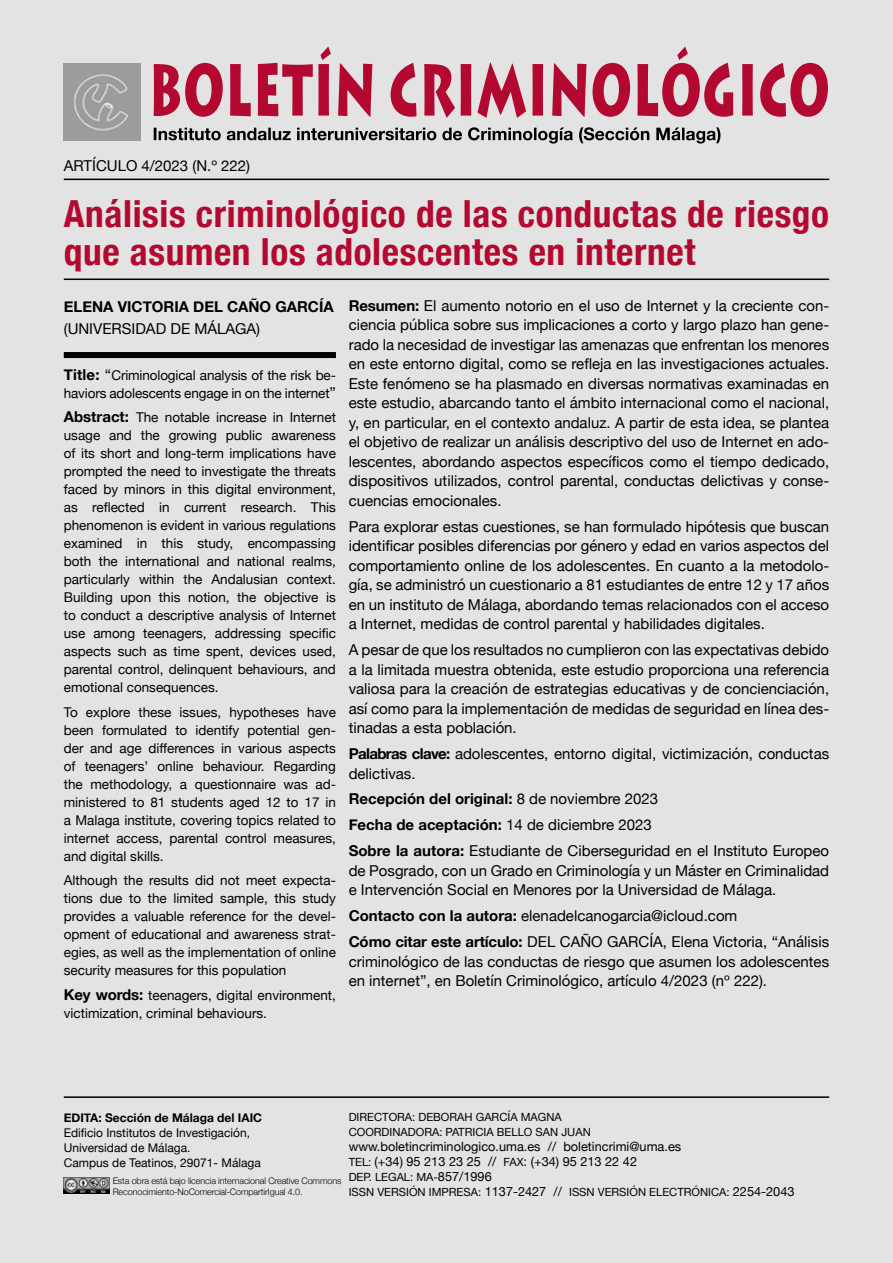
<style>
.page{position:relative;width:893px;height:1263px;background:#e3e3e3}
.page>*{position:absolute;margin:0;border:0;box-sizing:border-box;transform-origin:0 0}
.t1{font:700 condensed 37.35px/37.5px "Helvetica Neue";letter-spacing:.015em;color:#b30931}
.t2{font:15px/19.5px "Helvetica Neue";color:#000}
.t3{font:700 15px "Helvetica Neue";color:#000}
.t4{font:13.5px/18px "Helvetica Neue";color:#000;text-align:justify}
.t5{font:12.75px/15px "Helvetica Neue";color:#000}
.t6{font:12px/15px "Helvetica Neue";color:#000}
.t7{font:700 12px "Helvetica Neue";color:#000}
.t8{font:11.25px/15px "Helvetica Neue";color:#000}
.t9{font:300 9px/10.5px "Helvetica Neue";letter-spacing:-.01em;color:#000}
.s1{font-weight:700;font-size:15px}
.s2{font-size:15px}
.s3{font-weight:700}
.s4{font-size:11.25px}
.s5{font-size:12.75px}
</style>
<div class="page">
<img style="left:64px;top:64px;width:76px;height:76px">
<svg style="left:154px;top:127px;width:566px;height:17px"></svg>
<svg style="left:154px;top:46px;width:674px;height:72px"></svg>
<hr style="left:64px;top:179px;width:765px;height:1px;background:#000">
<hr style="left:64px;top:1096px;width:765px;height:2px;background:#000">
<img style="left:64px;top:1177px;width:45px;height:16px">
<div style="left:64px;top:352px;width:272px;height:6px;background:#000"></div>
<hr style="left:64px;top:279px;width:765px;height:1px;background:#000">
<p class="t2" style="left:64px;top:157px;width:188px">ARTÍCULO 4/2023 (N.º 222)</p>
<h1 class="t1" style="left:64px;top:193px;width:767px">Análisis criminológico de las conductas de riesgo que asumen los adolescentes en internet</h1>
<p class="t3" style="left:64px;top:297px;width:271px">ELENA VICTORIA DEL CAÑO GARCÍA</p>
<p class="t2" style="left:64px;top:320px;width:198px">(UNIVERSIDAD DE MÁLAGA)</p>
<p class="t4" style="left:64px;top:367px;width:274px"><span class="s1">Title:</span> <span class="s2">“</span>Criminological analysis of the risk be&shy;haviors adolescents engage in on the internet<span class="s2">”</span></p>
<p class="t4" style="left:64px;top:409px;width:274px"><span class="s1">Abstract:</span> The notable increase in Internet usage and the growing public awareness of its short and long-term implications have prompted the need to investigate the threats faced by minors in this digital environment, as reflected in current research. This phenomenon is evident in various regulations examined in this study, encompassing both the international and national realms, particularly within the Andalusian context.<br>Building upon this notion, the objective is to conduct a descriptive analysis of Internet use among teenagers, addressing specific aspects such as time spent, devices used, parental control, delinquent behaviours, and emotional consequences.</p>
<p class="t4" style="left:64px;top:704px;width:274px">To explore these issues, hypotheses have been formulated to identify potential gen&shy;der and age differences in various aspects of teenagers’ online behaviour. Regarding the methodology, a questionnaire was ad&shy;ministered to 81 students aged 12 to 17 in a Malaga institute, covering topics related to internet access, parental control measures, and digital skills.</p>
<p class="t4" style="left:64px;top:872px;width:274px">Although the results did not meet expecta&shy;tions due to the limited sample, this study provides a valuable reference for the devel&shy;opment of educational and awareness strat&shy;egies, as well as the implementation of online security measures for this population</p>
<p class="t4" style="left:64px;top:986px;width:274px"><span class="s1">Key words:</span> teenagers, digital environment, victimization, criminal behaviours.</p>
<p class="t2" style="left:349px;top:297px;width:482px;text-align:justify"><span class="s3">Resumen:</span> El aumento notorio en el uso de Internet y la creciente con&shy;ciencia pública sobre sus implicaciones a corto y largo plazo han gene&shy;rado la necesidad de investigar las amenazas que enfrentan los menores en este entorno digital, como se refleja en las investigaciones actuales.<br>Este fenómeno se ha plasmado en diversas normativas examinadas en este estudio, abarcando tanto el ámbito internacional como el nacional, y, en particular, en el contexto andaluz. A partir de esta idea, se plantea el objetivo de realizar un análisis descriptivo del uso de Internet en ado&shy;lescentes, abordando aspectos específicos como el tiempo dedicado, dispositivos utilizados, control parental, conductas delictivas y conse&shy;cuencias emocionales.</p>
<p class="t2" style="left:349px;top:518px;width:482px;text-align:justify">Para explorar estas cuestiones, se han formulado hipótesis que buscan identificar posibles diferencias por género y edad en varios aspectos del comportamiento online de los adolescentes. En cuanto a la metodolo&shy;gía, se administró un cuestionario a 81 estudiantes de entre 12 y 17 años en un instituto de Málaga, abordando temas relacionados con el acceso a Internet, medidas de control parental y habilidades digitales.</p>
<p class="t2" style="left:349px;top:641px;width:482px;text-align:justify">A pesar de que los resultados no cumplieron con las expectativas debido a la limitada muestra obtenida, este estudio proporciona una referencia valiosa para la creación de estrategias educativas y de concienciación, así como para la implementación de medidas de seguridad en línea des&shy;tinadas a esta población.</p>
<p class="t2" style="left:349px;top:745px;width:482px"><span class="s3">Palabras clave:</span> adolescentes, entorno digital, victimización, conductas delictivas.</p>
<p class="t2" style="left:349px;top:787px;width:482px;line-height:25.8px"><span class="s3">Recepción del original:</span> 8 de noviembre 2023<br><span class="s3">Fecha de aceptación:</span> 14 de diciembre 2023<br><span class="s3">Sobre la autora:</span> Estudiante de Ciberseguridad en el Instituto Europeo</p>
<p class="t2" style="left:349px;top:861px;width:482px">de Posgrado, con un Grado en Criminología y un Máster en Criminalidad e Intervención Social en Menores por la Universidad de Málaga.</p>
<p class="t2" style="left:349px;top:904px;width:482px;line-height:26px"><span class="s3">Contacto con la autora:</span> elenadelcanogarcia@icloud.com<br><span class="s3">Cómo citar este artículo:</span> DEL CAÑO GARCÍA, Elena Victoria, “Análisis</p>
<p class="t2" style="left:349px;top:952px;width:482px">criminológico de las conductas de riesgo que asumen los adolescentes en internet”, en Boletín Criminológico, artículo 4/2023 (nº 222).</p>
<p class="t8" style="left:349px;top:1110px;width:244px">DIRECTORA: DEBORAH GARCÍA MAGNA<br>COORDINADORA: PATRICIA BELLO SAN JUAN</p>
<p class="t5" style="left:349px;top:1139px;width:334px">www.boletincriminologico.uma.es // boletincrimi@uma.es<br><span class="s4">TEL:</span> (+34) 95 213 23 25 // <span class="s4">FAX</span>: (+34) 95 213 22 42</p>
<p class="t8" style="left:349px;top:1170px;width:447px">DEP. LEGAL: MA-<span class="s5">857/1996<br></span>ISSN VERSIÓN IMPRESA: <span class="s5">1137-2427 //</span> ISSN VERSIÓN ELECTRÓNICA: <span class="s5">2254-2043</span></p>
<p class="t7" style="left:64px;top:1110px;width:200px">EDITA: Sección de Málaga del IAIC</p>
<p class="t6" style="left:64px;top:1125px;width:199px">Edificio Institutos de Investigación,<br>Universidad de Málaga.<br>Campus de Teatinos, 29071- Málaga</p>
<p class="t9" style="left:113px;top:1175px;width:230px">Esta obra está bajo licencia internacional Creative Commons<br>Reconocimiento-NoComercial-CompartirIgual 4.0.</p>
</div>
